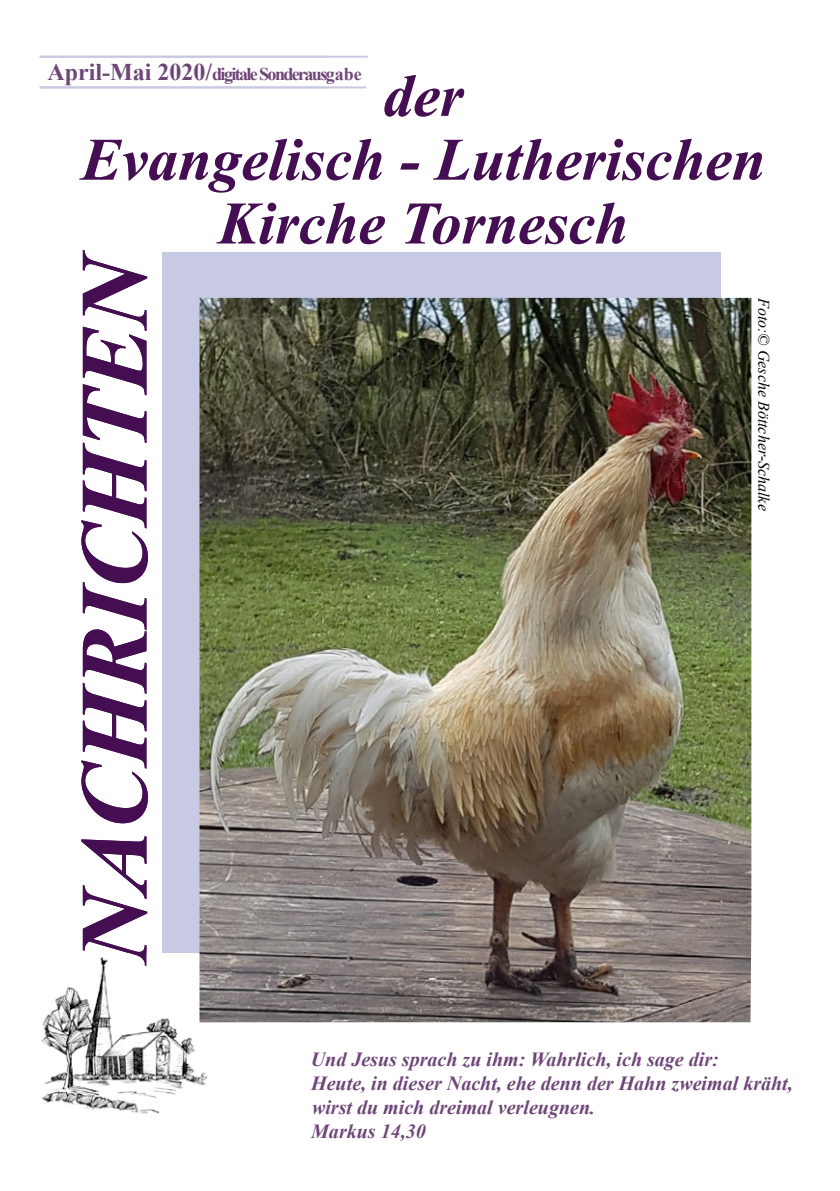
<style>
.page{position:relative;width:840px;height:1191px;background:#fff}
.page>*{position:absolute;margin:0;border:0;box-sizing:border-box;transform-origin:0 0}
.t1{font:italic 700 96px "Times New Roman";color:#450e52}
.t2{font:italic 700 60px/63.8px "Times New Roman";color:#450e52;text-align:center}
.t3{font:italic 700 20px/24px "Times New Roman";color:#6e4678}
.t4{font:700 18px "Times New Roman";letter-spacing:-.09em;color:#6e4678}
.t5{font:italic 16px "Times New Roman";color:#000}
.s1{font-size:24px}
</style>
<div class="page">
<div style="left:190px;top:252px;width:530px;height:65px;background:#c8cae3"></div>
<div style="left:162px;top:252px;width:51px;height:729px;background:#c8cae3"></div>
<img style="left:42px;top:953px;width:167px;height:161px">
<hr style="left:40px;top:56px;width:327px;height:2px;background:#c8cae3">
<hr style="left:40px;top:86px;width:326px;height:2px;background:#c8cae3">
<img style="left:199px;top:298px;width:552px;height:724px">
<p class="t4" style="left:47px;top:61px;width:316px"><span class="s1">April-Mai 2020/</span>digitale Sonderausgabe</p>
<h2 class="t2" style="left:81px;top:62px;width:685px">der<br>Evangelisch - Lutherischen<br>Kirche Tornesch</h2>
<h1 class="t1" style="left:47px;top:963px;width:717px;rotate:-90deg">NACHRICHTEN</h1>
<p class="t5" style="left:774px;top:298px;width:214px;rotate:90deg">Foto:© Gesche Böttcher-Schalke</p>
<p class="t3" style="left:310px;top:1046px;width:483px">Und Jesus sprach zu ihm: Wahrlich, ich sage dir:<br>Heute, in dieser Nacht, ehe denn der Hahn zweimal kräht, wirst du mich dreimal verleugnen.<br>Markus 14,30</p>
</div>
